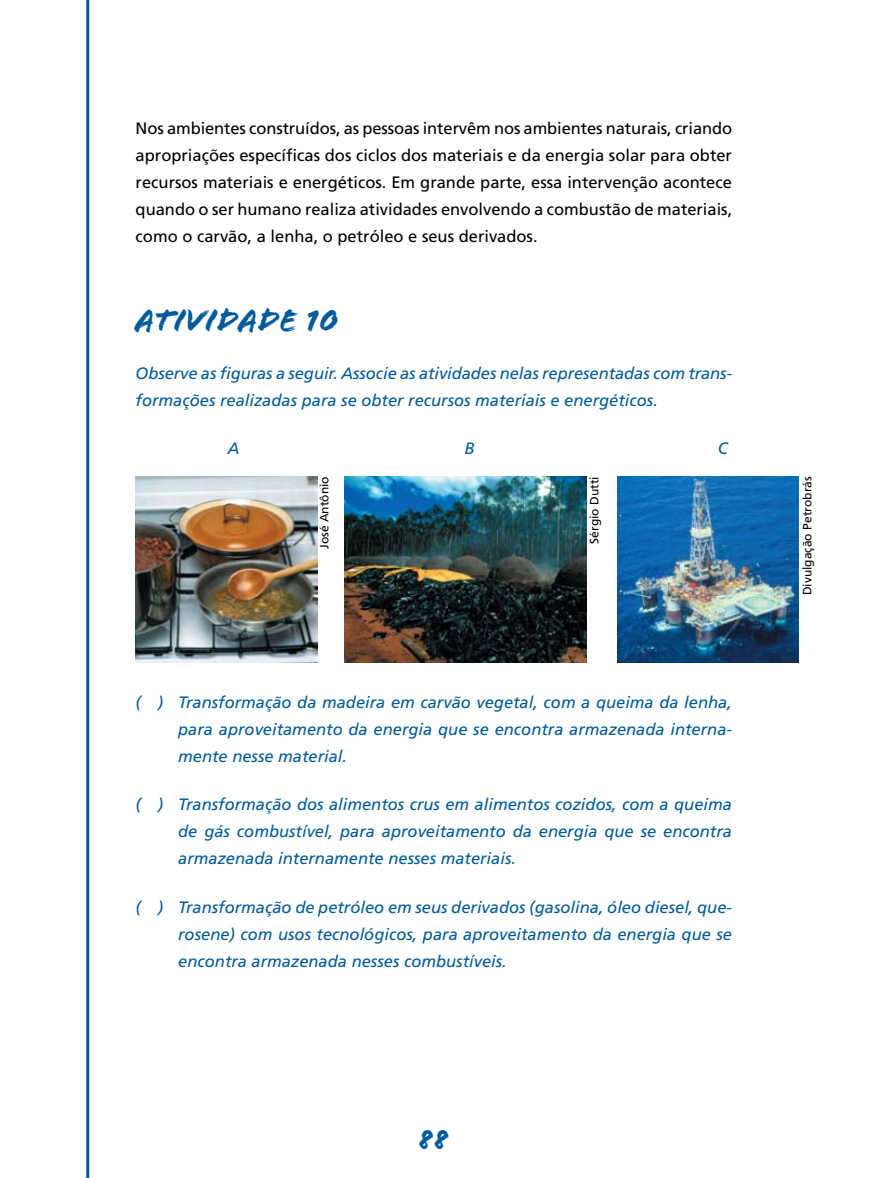
<style>
.page{position:relative;width:881px;height:1178px;background:#fff}
.page>*{position:absolute;margin:0;border:0;box-sizing:border-box;transform-origin:0 0}
.t1{font:33px "Flood";color:#005a9c}
.t2{font:27px "Flood";color:#005a9c}
.t3{font:italic 16.5px/27px "Frutiger";color:#005a9c;text-align:justify}
.t4{font:16.5px/27px "Frutiger";color:#000;text-align:justify}
.t5{font:12px "Frutiger";color:#000}
</style>
<div class="page">
<hr style="left:86px;top:0;width:3px;height:1178px;background:#005a9c">
<img style="left:136px;top:476px;width:181px;height:186px">
<img style="left:344px;top:477px;width:242px;height:186px">
<img style="left:617px;top:477px;width:181px;height:185px">
<p class="t4" style="left:136px;top:114px;width:598px">Nos ambientes construídos, as pessoas intervêm nos ambientes naturais, criando apropriações específicas dos ciclos dos materiais e da energia solar para obter recursos materiais e energéticos. Em grande parte, essa intervenção acontece quando o ser humano realiza atividades envolvendo a combustão de materiais, como o carvão, a lenha, o petróleo e seus derivados.</p>
<h1 class="t1" style="left:136px;top:302px;width:204px">ATIVIDADE 10</h1>
<p class="t3" style="left:136px;top:359px;width:597px">Observe as figuras a seguir. Associe as atividades nelas representadas com trans&shy;formações realizadas para se obter recursos materiais e energéticos.</p>
<p class="t3" style="left:227px;top:435px;width:13px">A</p>
<p class="t3" style="left:464px;top:435px;width:12px">B</p>
<p class="t3" style="left:717px;top:435px;width:12px">C</p>
<p class="t5" style="left:317px;top:549px;width:74px;rotate:-90deg">José Antônio</p>
<p class="t5" style="left:587px;top:544px;width:69px;rotate:-90deg">Sérgio Dutti</p>
<p class="t5" style="left:799px;top:595px;width:120px;rotate:-90deg">Divulgação Petrobrás</p>
<p class="t3" style="left:178px;top:689px;width:555px;text-indent:-43px">( ) Transformação da madeira em carvão vegetal, com a queima da lenha, para aproveitamento da energia que se encontra armazenada interna&shy;mente nesse material.</p>
<p class="t3" style="left:178px;top:791px;width:555px;text-indent:-43px">( ) Transformação dos alimentos crus em alimentos cozidos, com a queima de gás combustível, para aproveitamento da energia que se encontra armazenada internamente nesses materiais.</p>
<p class="t3" style="left:178px;top:893px;width:555px;text-indent:-43px">( ) Transformação de petróleo em seus derivados (gasolina, óleo diesel, que&shy;rosene) com usos tecnológicos, para aproveitamento da energia que se encontra armazenada nesses combustíveis.</p>
<h2 class="t2" style="left:418px;top:1123px;width:32px">88</h2>
</div>
